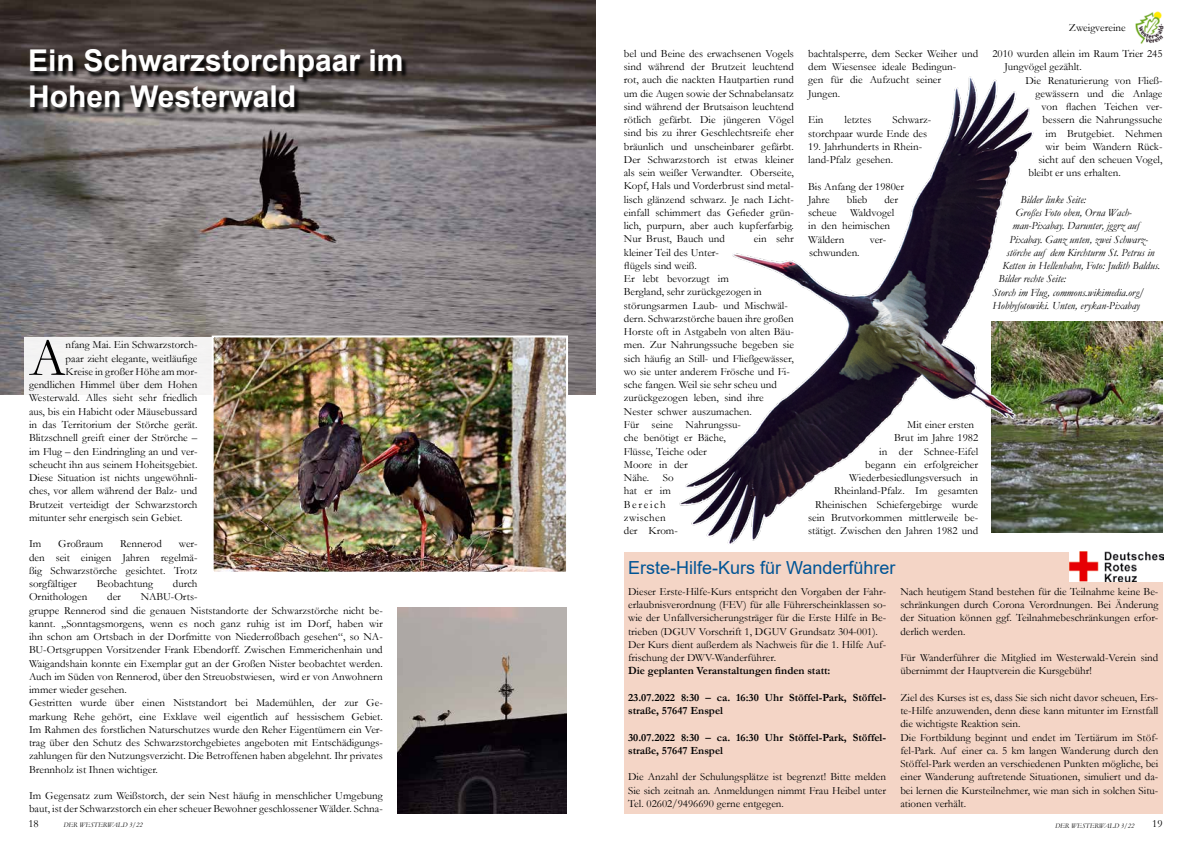
<style>
.page{position:relative;width:1191px;height:842px;background:#fff}
.page>*{position:absolute;margin:0;border:0;box-sizing:border-box;transform-origin:0 0}
.t1{font:53.5px "Garamond";color:#000}
.t2{font:700 30px/36px "Arial";color:#fff}
.t3{font:18px "Arial";color:#005495}
.t4{font:11px/13.3px "Garamond";color:#000}
.t5{font:italic 11px "Garamond";color:#000}
.t6{font:700 11px/13.3px "Garamond";color:#000}
.t7{font:11px/13.3px "Garamond";letter-spacing:.04em;color:#000}
.t8{font:italic 7px "Garamond";color:#000}
</style>
<div class="page">
<img style="left:1135px;top:11px;width:29px;height:33px">
<div style="left:624px;top:552px;width:538px;height:262px;background:#f4d5c6"></div>
<img style="left:0;top:0;width:595px;height:394px">
<img style="left:1104px;top:322px;width:58px;height:211px">
<div style="left:32px;top:51px;width:376px;height:64px;background:#000;opacity:.93"></div>
<img style="left:397px;top:608px;width:170px;height:206px">
<div style="left:24px;top:337px;width:271px;height:91px;background:#f6f5f5"></div>
<img style="left:215px;top:338px;width:350px;height:233px">
<div style="left:212px;top:335px;width:356px;height:239px;border:2px solid #fff"></div>
<img style="left:679px;top:76px;width:425px;height:480px">
<img style="left:1070px;top:552px;width:93px;height:29px">
<h2 class="t2" style="left:28px;top:43px;width:377px">Ein Schwarzstorchpaar im<br>Hohen Westerwald</h2>
<h1 class="t1" style="left:29px;top:322px;width:38px">A</h1>
<p class="t4" style="left:66px;top:338px;width:133px">nfang Mai. Ein Schwarzstorch-</p>
<p class="t4" style="left:66px;top:351px;width:133px">paar zieht elegante, weitläufige</p>
<p class="t4" style="left:66px;top:365px;width:133px">Kreise in großer Höhe am mor-</p>
<p class="t4" style="left:29px;top:378px;width:170px">gendlichen Himmel über dem Hohen</p>
<p class="t4" style="left:29px;top:391px;width:170px">Westerwald. Alles sieht sehr friedlich</p>
<p class="t4" style="left:29px;top:404px;width:170px">aus, bis ein Habicht oder Mäusebussard</p>
<p class="t4" style="left:29px;top:418px;width:170px">in das Territorium der Störche gerät.</p>
<p class="t4" style="left:29px;top:431px;width:170px">Blitzschnell greift einer der Strörche –</p>
<p class="t4" style="left:29px;top:444px;width:170px">im Flug – den Eindringling an und ver-</p>
<p class="t4" style="left:29px;top:457px;width:170px">scheucht ihn aus seinem Hoheitsgebiet.</p>
<p class="t4" style="left:29px;top:471px;width:170px">Diese Situation ist nichts ungewöhnli-</p>
<p class="t4" style="left:29px;top:484px;width:170px">ches, vor allem während der Balz- und</p>
<p class="t4" style="left:29px;top:497px;width:170px">Brutzeit verteidigt der Schwarzstorch</p>
<p class="t4" style="left:29px;top:510px;width:155px">mitunter sehr energisch sein Gebiet.</p>
<p class="t4" style="left:29px;top:537px;width:14px">Im</p>
<p class="t4" style="left:58px;top:537px;width:47px">Großraum</p>
<p class="t4" style="left:120px;top:537px;width:43px">Rennerod</p>
<p class="t4" style="left:29px;top:537px;width:170px;text-align:justify;text-indent:150px">wer&shy;den seit einigen Jahren regelmä&shy;ßig Schwarzstörche gesichtet. Trotz sorgfältiger</p>
<p class="t4" style="left:97px;top:577px;width:58px">Beobachtung</p>
<p class="t4" style="left:173px;top:577px;width:26px">durch</p>
<p class="t4" style="left:29px;top:590px;width:60px">Ornithologen</p>
<p class="t4" style="left:107px;top:590px;width:15px">der</p>
<p class="t4" style="left:29px;top:590px;width:355px;text-indent:112px">NABU-Orts-<br>gruppe Rennerod sind die genauen Niststandorte der Schwarzstörche nicht be&shy;kannt. „Sonntagsmorgens, wenn es noch ganz ruhig ist im Dorf, haben wir ihn schon am Ortsbach in der Dorfmitte von Niederroßbach gesehen“, so NA-BU-Ortsgruppen Vorsitzender Frank Ebendorff. Zwischen Emmerichenhain und Waigandshain konnte ein Exemplar gut an der Großen Nister beobachtet werden.<br>Auch im Süden von Rennerod, über den Streuobstwiesen, wird er von Anwohnern immer wieder gesehen.<br>Gestritten wurde über einen Niststandort bei Mademühlen, der zur Ge&shy;markung Rehe gehört, eine Exklave weil eigentlich auf hessischem Gebiet.<br>Im Rahmen des forstlichen Naturschutzes wurde den Reher Eigentümern ein Ver&shy;trag über den Schutz des Schwarzstorchgebietes angeboten mit Entschädigungs&shy;zahlungen für den Nutzungsverzicht. Die Betroffenen haben abgelehnt. Ihr privates Brennholz ist Ihnen wichtiger.</p>
<p class="t4" style="left:29px;top:789px;width:355px">Im Gegensatz zum Weißstorch, der sein Nest häufig in menschlicher Umgebung baut, ist der Schwarzstorch ein eher scheuer Bewohner geschlossener Wälder. Schna-</p>
<p class="t4" style="left:624px;top:46px;width:172px;text-align:justify">bel und Beine des erwachsenen Vogels sind während der Brutzeit leuchtend rot, auch die nackten Hautpartien rund um die Augen sowie der Schnabelansatz sind während der Brutsaison leuchtend rötlich gefärbt. Die jüngeren Vögel sind bis zu ihrer Geschlechtsreife eher bräunlich und unscheinbarer gefärbt.<br>Der Schwarzstorch ist etwas kleiner als sein weißer Verwandter. Oberseite, Kopf, Hals und Vorderbrust sind metal&shy;lisch glänzend schwarz. Je nach Licht&shy;einfall schimmert das Gefieder grün&shy;lich, purpurn, aber auch kupferfarbig.<br>Nur Brust, Bauch und</p>
<p class="t4" style="left:754px;top:232px;width:42px">ein sehr</p>
<p class="t4" style="left:624px;top:245px;width:172px">kleiner Teil des Unter-<br>flügels sind weiß.<br>Er lebt bevorzugt im<br>Bergland, sehr zurückgezogen in störungsarmen Laub- und Mischwäl&shy;dern. Schwarzstörche bauen ihre großen<br>Horste oft in Astgabeln von alten Bäu&shy;men. Zur Nahrungssuche begeben sie sich häufig an Still- und Fließgewässer, wo sie unter anderem Frösche und Fi&shy;sche fangen. Weil sie sehr scheu und zurückgezogen leben, sind ihre<br>Nester schwer auszumachen.<br>Für seine Nahrungssu-<br>che benötigt er Bäche,<br>Flüsse, Teiche oder<br>Moore in der<br>Nähe.</p>
<p class="t7" style="left:624px;top:471px;width:55px;text-indent:39px">So hat er im<br>Bereich zwischen der Krom-</p>
<p class="t4" style="left:808px;top:47px;width:172px">bachtalsperre, dem Secker Weiher und dem Wiesensee ideale Bedingun-<br>gen für die Aufzucht seiner<br>Jungen.</p>
<p class="t4" style="left:808px;top:113px;width:17px">Ein</p>
<p class="t4" style="left:844px;top:113px;width:28px">letztes</p>
<p class="t4" style="left:808px;top:113px;width:124px;text-indent:84px">Schwarz&shy;storchpaar wurde Ende des</p>
<p class="t4" style="left:808px;top:139px;width:116px">19. Jahrhunderts in Rhein&shy;land-Pfalz gesehen.</p>
<p class="t4" style="left:808px;top:179px;width:98px">Bis Anfang der 1980er<br>Jahre</p>
<p class="t4" style="left:846px;top:192px;width:22px">blieb</p>
<p class="t4" style="left:808px;top:192px;width:91px;text-indent:76px">der scheue Waldvogel in den heimischen<br>Wäldern</p>
<p class="t4" style="left:869px;top:232px;width:18px">ver-</p>
<p class="t4" style="left:809px;top:245px;width:52px">schwunden.</p>
<p class="t4" style="left:907px;top:418px;width:69px">Mit einer ersten</p>
<p class="t4" style="left:894px;top:431px;width:86px">Brut im Jahre 1982</p>
<p class="t4" style="left:879px;top:444px;width:101px">in der Schnee-Eifel</p>
<p class="t4" style="left:865px;top:457px;width:114px">begann ein erfolgreicher</p>
<p class="t4" style="left:849px;top:471px;width:130px">Wiederbesiedlungsversuch in</p>
<p class="t4" style="left:834px;top:484px;width:146px">Rheinland-Pfalz. Im gesamten</p>
<p class="t4" style="left:815px;top:497px;width:165px">Rheinischen Schiefergebirge wurde</p>
<p class="t4" style="left:808px;top:510px;width:172px">sein Brutvorkommen mittlerweile be-</p>
<p class="t4" style="left:808px;top:524px;width:171px">stätigt. Zwischen den Jahren 1982 und</p>
<p class="t4" style="left:1068px;top:21px;width:58px">Zweigvereine</p>
<p class="t4" style="left:1004px;top:47px;width:160px;text-indent:-12px">2010 wurden allein im Raum Trier 245<br>Jungvögel gezählt.</p>
<p class="t4" style="left:1025px;top:73px;width:139px">Die Renaturierung von Fließ-</p>
<p class="t4" style="left:1035px;top:86px;width:129px">gewässern und die Anlage</p>
<p class="t4" style="left:1041px;top:100px;width:123px">von flachen Teichen ver-</p>
<p class="t4" style="left:1042px;top:113px;width:122px">bessern die Nahrungssuche</p>
<p class="t4" style="left:1045px;top:126px;width:119px">im Brutgebiet. Nehmen</p>
<p class="t4" style="left:1045px;top:139px;width:119px">wir beim Wandern Rück-</p>
<p class="t4" style="left:1038px;top:153px;width:126px">sicht auf den scheuen Vogel,</p>
<p class="t4" style="left:1028px;top:166px;width:94px">bleibt er uns erhalten.</p>
<p class="t5" style="left:1020px;top:192px;width:67px">Bilder linke Seite:</p>
<p class="t5" style="left:1015px;top:205px;width:118px">Großes Foto oben, Orna Wach-</p>
<p class="t5" style="left:1012px;top:218px;width:128px">man-Pixabay. Darunter, jggrz auf</p>
<p class="t5" style="left:1009px;top:232px;width:140px">Pixabay. Ganz unten, zwei Schwarz-</p>
<p class="t5" style="left:1006px;top:245px;width:150px">störche auf dem Kirchturm St. Petrus in</p>
<p class="t5" style="left:1002px;top:258px;width:159px">Ketten in Hellenhahn, Foto: Judith Baldus.</p>
<p class="t5" style="left:998px;top:271px;width:69px">Bilder rechte Seite:</p>
<p class="t5" style="left:992px;top:285px;width:154px">Storch im Flug, commons.wikimedia.org/</p>
<p class="t5" style="left:992px;top:298px;width:149px">Hobbyfotowiki. Unten, erykan-Pixabay</p>
<h3 class="t3" style="left:628px;top:555px;width:269px">Erste-Hilfe-Kurs für Wanderführer</h3>
<p class="t4" style="left:628px;top:584px;width:259px">Dieser Erste-Hilfe-Kurs entspricht den Vorgaben der Fahr&shy;erlaubnisverordnung (FEV) für alle Führerscheinklassen so&shy;wie der Unfallversicherungsträger für die Erste Hilfe in Be&shy;trieben (DGUV Vorschrift 1, DGUV Grundsatz 304-001).<br>Der Kurs dient außerdem als Nachweis für die 1. Hilfe Auf&shy;frischung der DWV-Wanderführer.</p>
<p class="t6" style="left:628px;top:664px;width:204px">Die geplanten Veranstaltungen finden statt:</p>
<p class="t6" style="left:628px;top:691px;width:259px">23.07.2022 8:30 – ca. 16:30 Uhr Stöffel-Park, Stöffel&shy;straße, 57647 Enspel</p>
<p class="t6" style="left:628px;top:730px;width:259px">30.07.2022 8:30 – ca. 16:30 Uhr Stöffel-Park, Stöffel&shy;straße, 57647 Enspel</p>
<p class="t4" style="left:628px;top:770px;width:259px;text-align:justify">Die Anzahl der Schulungsplätze ist begrenzt! Bitte melden Sie sich zeitnah an. Anmeldungen nimmt Frau Heibel unter Tel. 02602/9496690 gerne entgegen.</p>
<p class="t4" style="left:900px;top:584px;width:259px;text-align:justify">Nach heutigem Stand bestehen für die Teilnahme keine Be&shy;schränkungen durch Corona Verordnungen. Bei Änderung der Situation können ggf. Teilnahmebeschränkungen erfor&shy;derlich werden.</p>
<p class="t4" style="left:900px;top:651px;width:259px">Für Wanderführer die Mitglied im Westerwald-Verein sind übernimmt der Hauptverein die Kursgebühr!</p>
<p class="t4" style="left:900px;top:690px;width:259px">Ziel des Kurses ist es, dass Sie sich nicht davor scheuen, Ers&shy;te-Hilfe anzuwenden, denn diese kann mitunter im Ernstfall die wichtigste Reaktion sein.<br>Die Fortbildung beginnt und endet im Tertiärum im Stöf&shy;fel-Park. Auf einer ca. 5 km langen Wanderung durch den Stöffel-Park werden an verschiedenen Punkten mögliche, bei einer Wanderung auftretende Situationen, simuliert und da&shy;bei lernen die Kursteilnehmer, wie man sich in solchen Situ&shy;ationen verhält.</p>
<p class="t4" style="left:28px;top:817px;width:12px">18</p>
<p class="t8" style="left:63px;top:820px;width:81px">DER WESTERWALD 3/22</p>
<p class="t8" style="left:1055px;top:821px;width:81px">DER WESTERWALD 3/22</p>
<p class="t4" style="left:1152px;top:817px;width:12px">19</p>
</div>
